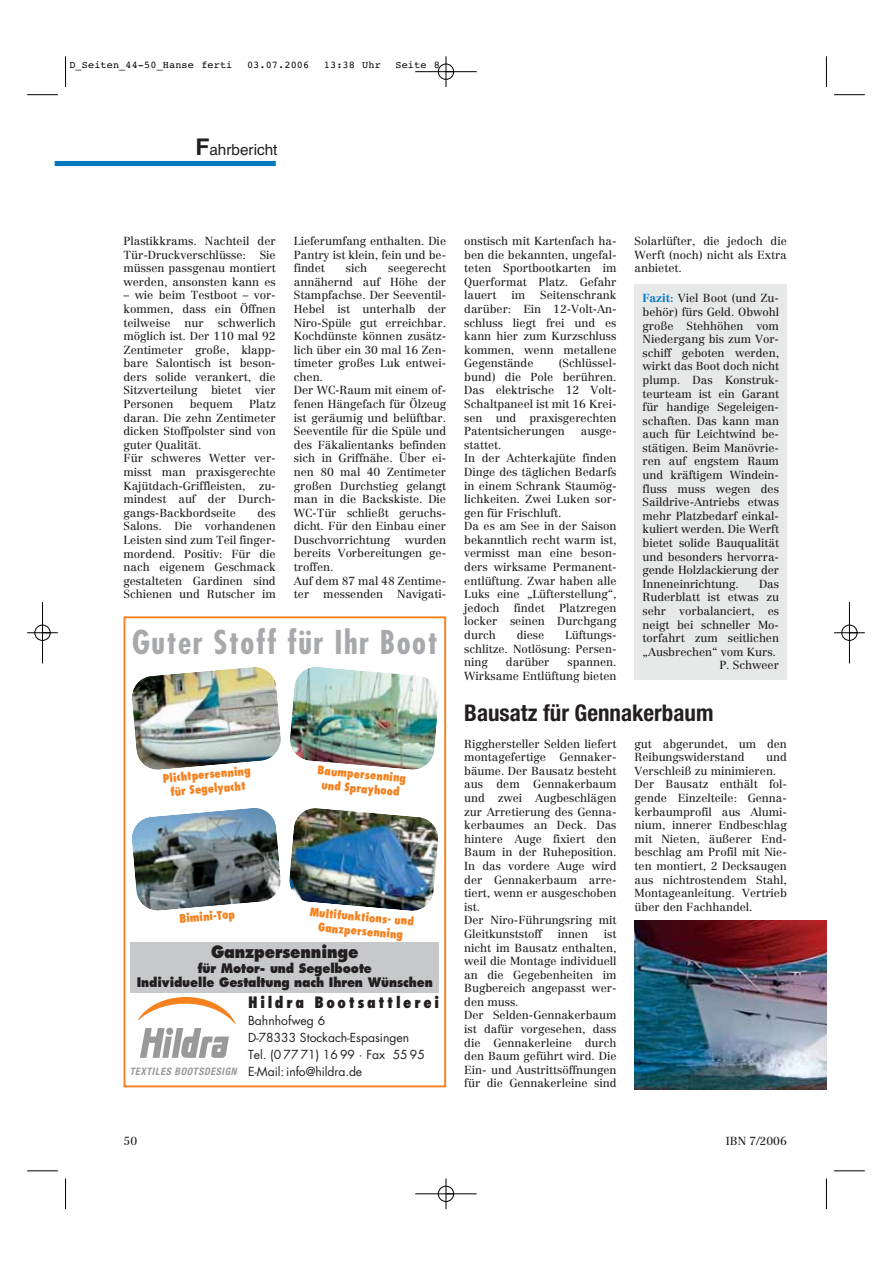
<style>
.page{position:relative;width:893px;height:1263px;background:#fff}
.page>*{position:absolute;margin:0;border:0;box-sizing:border-box;transform-origin:0 0}
.t1{font:700 condensed 31.95px "Futura";letter-spacing:.05em;color:#a7a9ac}
.t2{font:700 condensed 22.95px "Helvetica Neue";color:#231f20}
.t3{font:800 16.65px "Futura";letter-spacing:-.01em;color:#231f20;scale:.9 1}
.t4{font:800 condensed 15.3px "Futura";letter-spacing:.175em;color:#231f20}
.t5{font:15.3px "Helvetica";color:#231f20}
.t6{font:800 12.75px/14.7px "Futura";letter-spacing:-.01em;color:#231f20;text-align:center;scale:.9 1}
.t7{font:12.15px/17px "Futura";color:#231f20}
.t8{font:11.55px/13.6px "Centennial";letter-spacing:-.005em;color:#231f20;text-align:justify}
.t9{font:800 condensed 11.55px/14.2px "Futura";color:#f5821f;text-align:center}
.t10{font:italic 700 condensed 10.35px "Helvetica Neue";color:#999}
.t11{font:10.2px "Courier";letter-spacing:.01em;color:#000}
.s1{font-weight:700;font-size:22.95px}
.s2{font-weight:700;color:#0077c0}
</style>
<div class="page">
<div style="left:55px;top:161px;width:221px;height:5px;background:#0078c0"></div>
<div style="left:634px;top:285px;width:153px;height:395px;background:#e7e8e8"></div>
<img style="left:634px;top:921px;width:192px;height:168px">
<div style="left:123px;top:616px;width:323px;height:471px;border:2px solid #f5821f"></div>
<svg style="left:138px;top:997px;width:97px;height:61px"></svg>
<img style="left:132px;top:667px;width:149px;height:103px">
<img style="left:290px;top:667px;width:148px;height:103px">
<img style="left:132px;top:808px;width:149px;height:103px">
<img style="left:289px;top:808px;width:150px;height:103px">
<div style="left:131px;top:942px;width:308px;height:51px;background:#c6c8ca"></div>
<hr style="left:65px;top:56px;width:1px;height:31px;background:#000">
<hr style="left:27px;top:94px;width:31px;height:1px;background:#000">
<hr style="left:826px;top:56px;width:1px;height:31px;background:#000">
<hr style="left:834px;top:94px;width:30px;height:1px;background:#000">
<hr style="left:65px;top:1179px;width:1px;height:30px;background:#000">
<hr style="left:27px;top:1171px;width:31px;height:1px;background:#000">
<hr style="left:826px;top:1179px;width:1px;height:30px;background:#000">
<hr style="left:834px;top:1171px;width:30px;height:1px;background:#000">
<hr style="left:415px;top:71px;width:61px;height:1px;background:#000">
<hr style="left:415px;top:1194px;width:61px;height:1px;background:#000">
<hr style="left:42px;top:602px;width:1px;height:61px;background:#000">
<hr style="left:849px;top:602px;width:1px;height:61px;background:#000">
<hr style="left:445px;top:56px;width:1px;height:31px;background:#000">
<hr style="left:445px;top:1178px;width:1px;height:31px;background:#000">
<hr style="left:27px;top:633px;width:31px;height:1px;background:#000">
<hr style="left:834px;top:633px;width:30px;height:1px;background:#000">
<div style="left:438px;top:64px;width:16px;height:16px;border:1px solid #000;border-radius:50%"></div>
<div style="left:438px;top:1186px;width:16px;height:16px;border:1px solid #000;border-radius:50%"></div>
<div style="left:35px;top:625px;width:15px;height:16px;border:1px solid #000;border-radius:50%"></div>
<div style="left:841px;top:625px;width:16px;height:16px;border:1px solid #000;border-radius:50%"></div>
<p class="t11" style="left:69px;top:61px;width:164px">D_Seiten_44-50_Hanse ferti</p>
<p class="t11" style="left:247px;top:61px;width:64px">03.07.2006</p>
<p class="t11" style="left:324px;top:61px;width:59px">13:38 Uhr</p>
<p class="t11" style="left:395px;top:61px;width:46px">Seite 8</p>
<h3 class="t5" style="left:195px;top:144px;width:84px"><span class="s1">F</span>ahrbericht</h3>
<p class="t8" style="left:123px;top:235px;width:154px">Plastikkrams. Nachteil der Tür-Druckverschlüsse: Sie müssen passgenau montiert werden, ansonsten kann es</p>
<p class="t8" style="left:123px;top:289px;width:154px">– wie beim Testboot – vor&shy;kommen, dass ein Öffnen teilweise nur schwerlich möglich ist. Der 110 mal 92<br>Zentimeter große, klapp&shy;bare Salontisch ist beson&shy;ders solide verankert, die Sitzverteilung bietet vier Personen</p>
<p class="t8" style="left:123px;top:398px;width:154px;text-align:left;text-indent:126px">Platz daran. Die zehn Zentimeter dicken Stoffpolster sind von guter Qualität.<br>Für schweres Wetter ver&shy;misst man praxisgerechte<br>Kajütdach-Griffleisten, zu&shy;mindest auf der Durch&shy;gangs-Backbordseite</p>
<p class="t8" style="left:190px;top:398px;width:45px">bequem</p>
<p class="t8" style="left:123px;top:507px;width:154px;text-indent:134px">des Salons. Die vorhandenen Leisten sind zum Teil finger&shy;mordend. Positiv: Für die nach eigenem Geschmack gestalteten Gardinen sind Schienen und Rutscher im</p>
<p class="t8" style="left:294px;top:235px;width:154px">Lieferumfang enthalten. Die Pantry ist klein, fein und be&shy;findet</p>
<p class="t8" style="left:294px;top:262px;width:154px;text-align:left;text-indent:94px">seegerecht annähernd auf Höhe der<br>Stampfachse. Der Seeventil-<br>Hebel ist unterhalb der<br>Niro-Spüle gut erreichbar.<br>Kochdünste können zusätz&shy;lich über ein 30 mal 16 Zen&shy;timeter großes Luk entwei&shy;chen.<br>Der WC-Raum mit einem of&shy;fenen Hängefach für Ölzeug ist geräumig und belüftbar.<br>Seeventile für die Spüle und des Fäkalientanks befinden sich in Griffnähe. Über ei&shy;nen 80 mal 40 Zentimeter großen Durchstieg gelangt man in die Backskiste. Die<br>WC-Tür schließt geruchs&shy;dicht. Für den Einbau einer<br>Duschvorrichtung</p>
<p class="t8" style="left:346px;top:262px;width:23px">sich</p>
<p class="t8" style="left:294px;top:534px;width:154px;text-align:left;text-indent:111px">wurden bereits Vorbereitungen ge&shy;troffen.<br>Auf dem 87 mal 48 Zentime&shy;ter messenden Navigati-</p>
<h1 class="t1" style="left:132px;top:629px;width:307px">Guter Stoff für Ihr Boot</h1>
<p class="t9" style="left:162px;top:772px;width:90px;rotate:-5deg">Plichtpersenning für Segelyacht</p>
<p class="t9" style="left:318px;top:764px;width:90px;rotate:5deg">Baumpersenning und Sprayhood</p>
<p class="t9" style="left:179px;top:913px;width:57px;rotate:-5deg">Bimini-Top</p>
<p class="t9" style="left:310px;top:906px;width:106px;rotate:5deg">Multifunktions- und<br>Ganzpersenning</p>
<h3 class="t3" style="left:211px;top:945px;width:165px">Ganzpersenninge</h3>
<p class="t6" style="left:137px;top:962px;width:330px">für Motor- und Segelboote<br>Individuelle Gestaltung nach Ihren Wünschen</p>
<p class="t10" style="left:130px;top:1068px;width:110px">TEXTILES BOOTSDESIGN</p>
<h3 class="t4" style="left:248px;top:996px;width:193px">Hildra Bootsattlerei</h3>
<p class="t7" style="left:248px;top:1013px;width:178px">Bahnhofweg 6<br>D-78333 Stockach-Espasingen<br>Tel. (0 77 71) 16 99 · Fax 55 95<br>E-Mail: info@hildra.de</p>
<p class="t8" style="left:634px;top:235px;width:154px">Solarlüfter, die jedoch die Werft (noch) nicht als Extra anbietet.</p>
<p class="t8" style="left:464px;top:235px;width:154px">onstisch mit Kartenfach ha&shy;ben die bekannten, ungefal&shy;teten Sportbootkarten im Querformat Platz. Gefahr lauert</p>
<p class="t8" style="left:464px;top:289px;width:154px;text-indent:76px">Seitenschrank darüber: Ein 12-Volt-An&shy;schluss liegt frei und es kann hier zum Kurzschluss kommen, wenn metallene Gegenstände</p>
<p class="t8" style="left:511px;top:289px;width:15px">im</p>
<p class="t8" style="left:642px;top:293px;width:138px"><span class="s2">Fazit:</span> Viel Boot (und Zu&shy;behör) fürs Geld. Obwohl große Stehhöhen vom Niedergang bis zum Vor&shy;schiff geboten werden, wirkt das Boot doch nicht plump. Das Konstruk&shy;teurteam ist ein Garant für handige Segeleigen&shy;schaften. Das kann man auch für Leichtwind be&shy;stätigen. Beim Manövrie&shy;ren auf engstem Raum und kräftigem Windein&shy;fluss muss wegen des Saildrive-Antriebs etwas mehr Platzbedarf einkal&shy;kuliert werden. Die Werft bietet solide Bauqualität und besonders hervorra&shy;gende Holzlackierung der Inneneinrichtung.</p>
<p class="t8" style="left:464px;top:357px;width:154px;text-indent:95px">(Schlüssel&shy;bund) die Pole berühren.<br>Das elektrische 12 Volt-Schaltpaneel ist mit 16 Krei&shy;sen und praxisgerechten Patentsicherungen</p>
<p class="t8" style="left:581px;top:425px;width:37px">ausge-</p>
<p class="t8" style="left:464px;top:439px;width:154px;text-align:left">stattet.<br>In der Achterkajüte finden<br>Dinge des täglichen Bedarfs in einem Schrank Staumög&shy;lichkeiten. Zwei Luken sor&shy;gen für Frischluft.<br>Da es am See in der Saison bekanntlich recht warm ist, vermisst man eine beson&shy;ders wirksame Permanent&shy;entlüftung. Zwar haben alle<br>Luks eine „Lüfterstellung“, jedoch findet Platzregen locker seinen Durchgang durch</p>
<p class="t8" style="left:642px;top:578px;width:138px;text-align:right">Das<br>Ruderblatt ist etwas zu sehr vorbalanciert, es neigt bei schneller Mo&shy;torfahrt zum seitlichen „Ausbrechen“ vom Kurs.<br>P. Schweer</p>
<h2 class="t2" style="left:464px;top:704px;width:251px">Bausatz für Gennakerbaum</h2>
<p class="t8" style="left:464px;top:738px;width:154px;text-align:left">Rigghersteller Selden liefert montagefertige Gennaker&shy;bäume. Der Bausatz besteht aus dem Gennakerbaum und zwei Augbeschlägen zur Arretierung des Genna&shy;kerbaumes an Deck. Das hintere Auge fixiert den<br>Baum in der Ruheposition.<br>In das vordere Auge wird der Gennakerbaum arre&shy;tiert, wenn er ausgeschoben ist.<br>Der Niro-Führungsring mit<br>Gleitkunststoff</p>
<p class="t8" style="left:464px;top:629px;width:154px;text-indent:101px">Lüftungs&shy;schlitze. Notlösung: Persen&shy;ning</p>
<p class="t8" style="left:516px;top:629px;width:29px">diese</p>
<p class="t8" style="left:506px;top:656px;width:45px">darüber</p>
<p class="t8" style="left:464px;top:656px;width:154px;text-align:right">spannen.<br>Wirksame Entlüftung bieten</p>
<p class="t8" style="left:634px;top:738px;width:154px">gut abgerundet, um den<br>Reibungswiderstand</p>
<p class="t8" style="left:634px;top:751px;width:154px;text-align:left;text-indent:131px">und<br>Verschleiß zu minimieren.<br>Der Bausatz enthält fol&shy;gende Einzelteile: Genna&shy;kerbaumprofil aus Alumi&shy;nium, innerer Endbeschlag mit Nieten, äußerer End&shy;beschlag am Profil mit Nie&shy;ten montiert, 2 Decksaugen aus nichtrostendem Stahl,<br>Montageanleitung. Vertrieb über den Fachhandel.</p>
<p class="t8" style="left:464px;top:928px;width:154px;text-align:left;text-indent:140px">ist nicht im Bausatz enthalten, weil die Montage individuell an die Gegebenheiten im<br>Bugbereich angepasst wer&shy;den muss.<br>Der Selden-Gennakerbaum ist dafür vorgesehen, dass die Gennakerleine durch den Baum geführt wird. Die<br>Ein- und Austrittsöffnungen für die Gennakerleine sind</p>
<p class="t8" style="left:557px;top:928px;width:32px">innen</p>
<p class="t8" style="left:123px;top:1135px;width:15px">50</p>
<p class="t8" style="left:725px;top:1135px;width:63px">IBN 7/2006</p>
</div>
